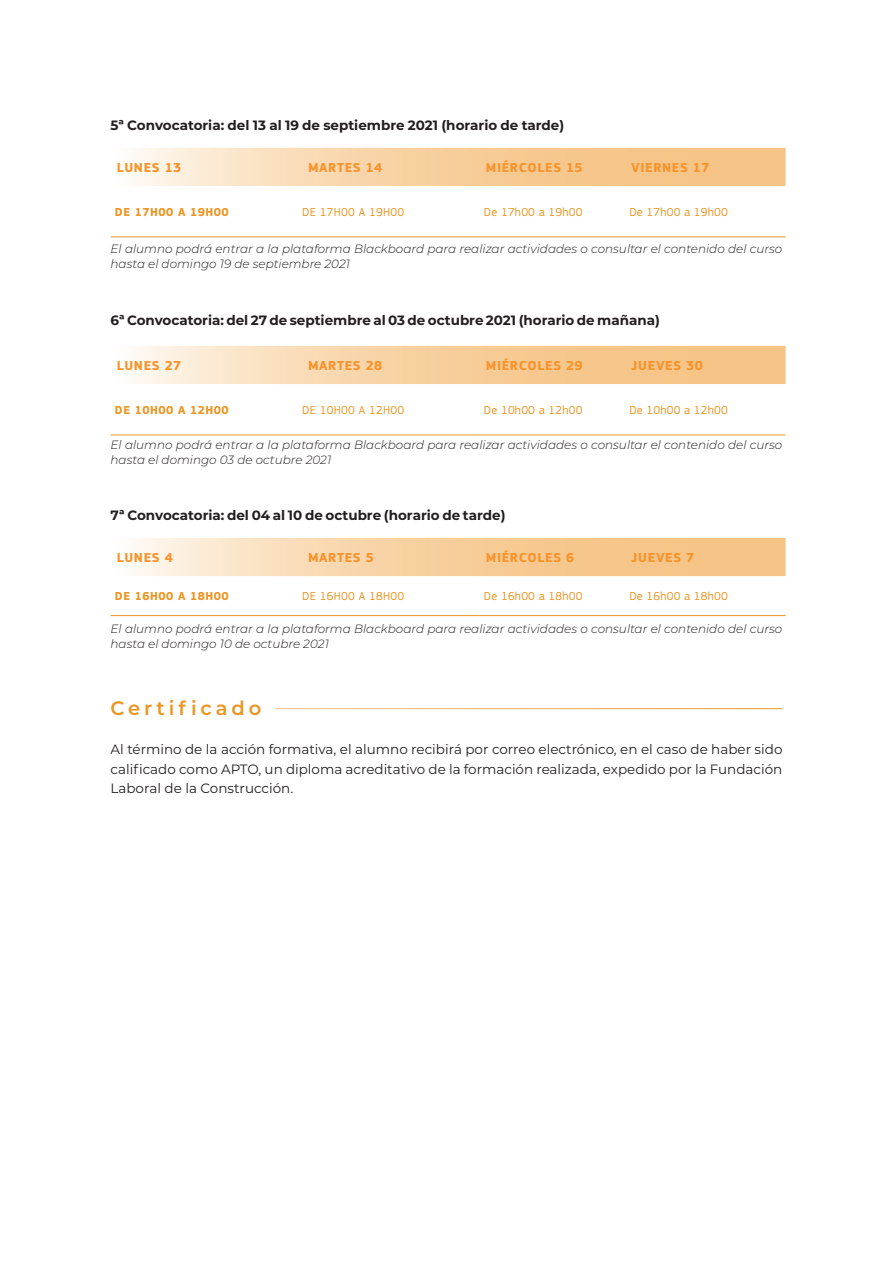
<style>
.page{position:relative;width:893px;height:1263px;background:#fff}
.page>*{position:absolute;margin:0;border:0;box-sizing:border-box;transform-origin:0 0}
.t1{font:600 19.5px "Montserrat";letter-spacing:.2em;color:#eb9522}
.t2{font:13.5px/19.5px "Montserrat";color:#231f20;text-align:justify}
.t3{font:700 13.5px "Montserrat";color:#231f20}
.t4{font:700 13.5px "EC Square Sans Pro";letter-spacing:.05em;color:#f7942b}
.t5{font:italic 300 12px/15.3px "Montserrat";color:#231f20}
.t6{font:12px "EC Square Sans Pro";letter-spacing:.02em;color:#eb9522}
.t7{font:700 12px "EC Square Sans Pro";letter-spacing:.05em;color:#eb9522}
</style>
<div class="page">
<svg style="left:132px;top:148px;width:654px;height:38px;background:#f8d3a5"></svg>
<hr style="left:111px;top:236px;width:191px;height:1px;background:#eb9522">
<hr style="left:302px;top:236px;width:178px;height:1px;background:#eb9522">
<hr style="left:480px;top:236px;width:145px;height:1px;background:#eb9522">
<hr style="left:625px;top:236px;width:161px;height:1px;background:#eb9522">
<svg style="left:132px;top:346px;width:654px;height:38px;background:#f8d3a5"></svg>
<hr style="left:111px;top:435px;width:191px;height:1px;background:#eb9522">
<hr style="left:302px;top:435px;width:178px;height:1px;background:#eb9522">
<hr style="left:480px;top:435px;width:145px;height:1px;background:#eb9522">
<hr style="left:625px;top:435px;width:161px;height:1px;background:#eb9522">
<svg style="left:132px;top:538px;width:654px;height:38px;background:#f8d3a5"></svg>
<hr style="left:111px;top:615px;width:191px;height:1px;background:#eb9522">
<hr style="left:302px;top:615px;width:178px;height:1px;background:#eb9522">
<hr style="left:480px;top:615px;width:145px;height:1px;background:#eb9522">
<hr style="left:625px;top:615px;width:161px;height:1px;background:#eb9522">
<p class="t3" style="left:111px;top:116px;width:455px">5ª Convocatoria: del 13 al 19 de septiembre 2021 (horario de tarde)</p>
<p class="t4" style="left:117px;top:159px;width:66px">LUNES 13</p>
<p class="t4" style="left:308px;top:159px;width:76px">MARTES 14</p>
<p class="t4" style="left:486px;top:159px;width:98px">MIÉRCOLES 15</p>
<p class="t4" style="left:631px;top:159px;width:80px">VIERNES 17</p>
<p class="t7" style="left:115px;top:205px;width:115px">DE 17H00 A 19H00</p>
<p class="t6" style="left:302px;top:205px;width:104px">DE 17H00 A 19H00</p>
<p class="t6" style="left:484px;top:205px;width:100px">De 17h00 a 19h00</p>
<p class="t6" style="left:629px;top:205px;width:100px">De 17h00 a 19h00</p>
<p class="t5" style="left:111px;top:241px;width:673px">El alumno podrá entrar a la plataforma Blackboard para realizar actividades o consultar el contenido del curso hasta el domingo 19 de septiembre 2021</p>
<p class="t3" style="left:111px;top:311px;width:551px">6ª Convocatoria: del 27 de septiembre al 03 de octubre 2021 (horario de mañana)</p>
<p class="t4" style="left:117px;top:357px;width:66px">LUNES 27</p>
<p class="t4" style="left:308px;top:357px;width:76px">MARTES 28</p>
<p class="t4" style="left:486px;top:357px;width:98px">MIÉRCOLES 29</p>
<p class="t4" style="left:631px;top:357px;width:73px">JUEVES 30</p>
<p class="t7" style="left:115px;top:403px;width:115px">DE 10H00 A 12H00</p>
<p class="t6" style="left:302px;top:403px;width:104px">DE 10H00 A 12H00</p>
<p class="t6" style="left:484px;top:403px;width:100px">De 10h00 a 12h00</p>
<p class="t6" style="left:629px;top:403px;width:100px">De 10h00 a 12h00</p>
<p class="t5" style="left:111px;top:437px;width:673px">El alumno podrá entrar a la plataforma Blackboard para realizar actividades o consultar el contenido del curso hasta el domingo 03 de octubre 2021</p>
<p class="t3" style="left:111px;top:506px;width:396px">7ª Convocatoria: del 04 al 10 de octubre (horario de tarde)</p>
<p class="t4" style="left:117px;top:549px;width:58px">LUNES 4</p>
<p class="t4" style="left:308px;top:549px;width:67px">MARTES 5</p>
<p class="t4" style="left:486px;top:549px;width:90px">MIÉRCOLES 6</p>
<p class="t4" style="left:631px;top:549px;width:65px">JUEVES 7</p>
<p class="t7" style="left:115px;top:589px;width:115px">DE 16H00 A 18H00</p>
<p class="t6" style="left:302px;top:589px;width:104px">DE 16H00 A 18H00</p>
<p class="t6" style="left:484px;top:589px;width:100px">De 16h00 a 18h00</p>
<p class="t6" style="left:629px;top:589px;width:100px">De 16h00 a 18h00</p>
<p class="t5" style="left:111px;top:620px;width:673px">El alumno podrá entrar a la plataforma Blackboard para realizar actividades o consultar el contenido del curso hasta el domingo 10 de octubre 2021</p>
<h1 class="t1" style="left:111px;top:694px;width:152px">Certificado</h1>
<p class="t2" style="left:111px;top:739px;width:673px">Al término de la acción formativa, el alumno recibirá por correo electrónico, en el caso de haber sido calificado como APTO, un diploma acreditativo de la formación realizada, expedido por la Fundación Laboral de la Construcción.</p>
</div>
